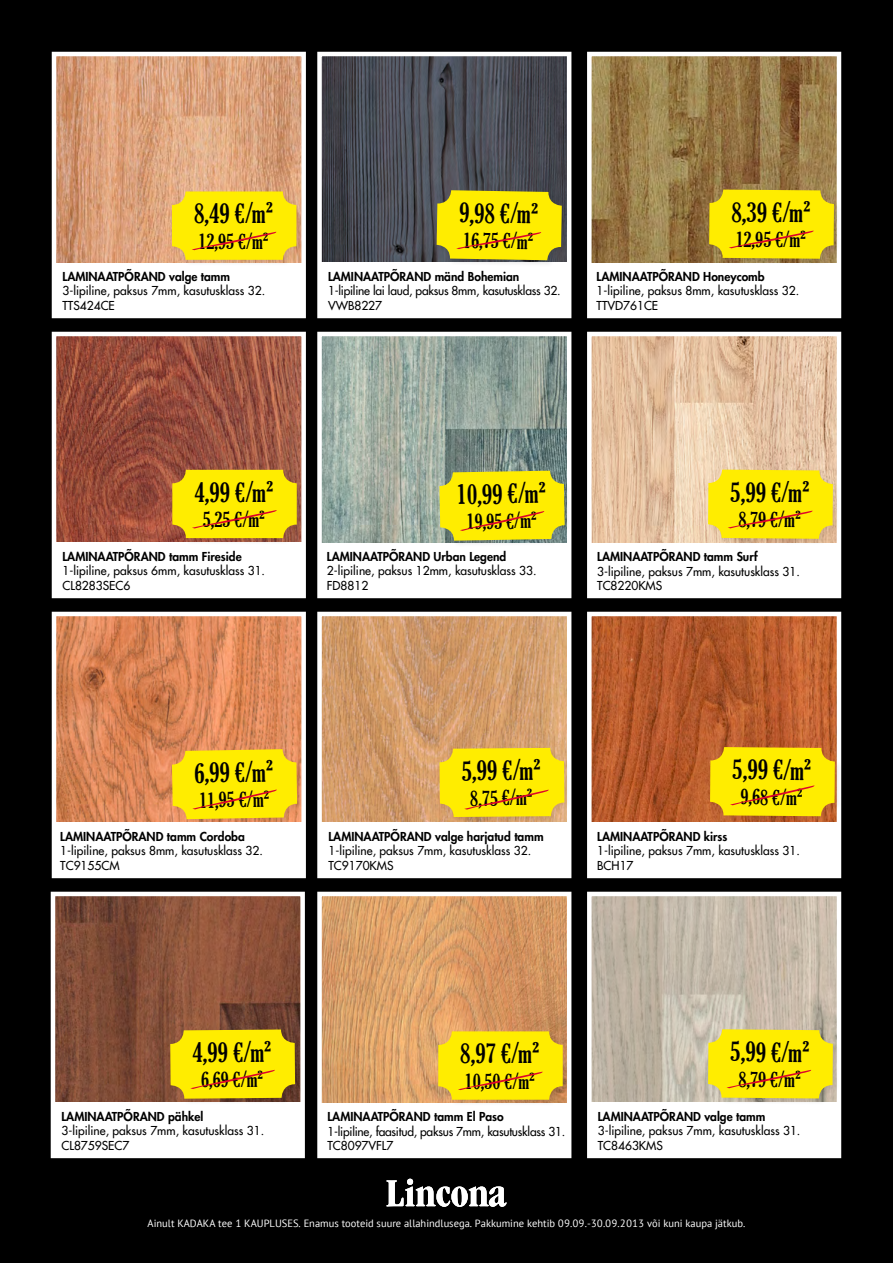
<style>
.page{position:relative;width:893px;height:1263px;background:#000}
.page>*{position:absolute;margin:0;border:0;box-sizing:border-box;transform-origin:0 0}
.t1{font:extra-condensed 27px "Gloucester";color:#000}
.t2{font:extra-condensed 21px "Gloucester";color:#000}
.t3{font:12px/14.4px "Futura LT";color:#000}
.t4{font:800 12px "Futura LT";color:#000}
.t5{font:12px/14.4px "Futura LT";letter-spacing:-.02em;color:#000}
.t6{font:10.5px "PT Sans";color:#fff}
</style>
<div class="page">
<svg style="left:386px;top:1179px;width:121px;height:28px"></svg>
<img style="left:57px;top:57px;width:244px;height:206px">
<div style="left:52px;top:52px;width:254px;height:266px;border:4px solid #fff"></div>
<img style="left:322px;top:337px;width:244px;height:206px">
<div style="left:317px;top:332px;width:254px;height:266px;border:4px solid #fff"></div>
<img style="left:592px;top:57px;width:244px;height:206px">
<div style="left:587px;top:52px;width:254px;height:266px;border:4px solid #fff"></div>
<img style="left:322px;top:57px;width:244px;height:206px">
<div style="left:317px;top:52px;width:254px;height:266px;border:4px solid #fff"></div>
<img style="left:57px;top:337px;width:244px;height:206px">
<div style="left:52px;top:332px;width:254px;height:266px;border:4px solid #fff"></div>
<img style="left:322px;top:617px;width:244px;height:205px">
<div style="left:317px;top:612px;width:254px;height:266px;border:4px solid #fff"></div>
<img style="left:57px;top:617px;width:244px;height:206px">
<div style="left:52px;top:612px;width:254px;height:266px;border:4px solid #fff"></div>
<img style="left:592px;top:337px;width:244px;height:206px">
<div style="left:587px;top:332px;width:254px;height:266px;border:4px solid #fff"></div>
<img style="left:322px;top:897px;width:244px;height:206px">
<div style="left:317px;top:892px;width:254px;height:266px;border:4px solid #fff"></div>
<img style="left:592px;top:617px;width:244px;height:206px">
<div style="left:587px;top:612px;width:254px;height:266px;border:4px solid #fff"></div>
<img style="left:592px;top:897px;width:244px;height:206px">
<div style="left:587px;top:892px;width:254px;height:266px;border:4px solid #fff"></div>
<div style="left:54px;top:263px;width:251px;height:53px;background:#fff"></div>
<div style="left:318px;top:543px;width:251px;height:53px;background:#fff"></div>
<div style="left:588px;top:263px;width:251px;height:53px;background:#fff"></div>
<div style="left:708px;top:189px;width:133px;height:77px;background:#000;opacity:.08"></div>
<svg style="left:709px;top:190px;width:125px;height:69px;background:#f5df06"></svg>
<div style="left:319px;top:263px;width:251px;height:53px;background:#fff"></div>
<div style="left:436px;top:189px;width:133px;height:78px;background:#000;opacity:.08"></div>
<svg style="left:437px;top:190px;width:125px;height:70px;background:#edda08"></svg>
<div style="left:54px;top:543px;width:251px;height:53px;background:#fff"></div>
<div style="left:172px;top:469px;width:132px;height:76px;background:#000;opacity:.08"></div>
<div style="left:172px;top:470px;width:125px;height:68px;background:#ffed00;border-radius:14px"></div>
<svg style="left:192px;top:510px;width:85px;height:18px"></svg>
<div style="left:320px;top:822px;width:251px;height:54px;background:#fff"></div>
<div style="left:439px;top:747px;width:132px;height:77px;background:#000;opacity:.08"></div>
<div style="left:171px;top:748px;width:133px;height:78px;background:#000;opacity:.08"></div>
<svg style="left:172px;top:749px;width:125px;height:70px;background:#fbe009"></svg>
<div style="left:589px;top:543px;width:251px;height:53px;background:#fff"></div>
<div style="left:707px;top:469px;width:133px;height:77px;background:#000;opacity:.08"></div>
<svg style="left:708px;top:470px;width:125px;height:69px;background:#fce50e"></svg>
<div style="left:319px;top:1103px;width:251px;height:53px;background:#fff"></div>
<div style="left:437px;top:1031px;width:132px;height:76px;background:#000;opacity:.08"></div>
<div style="left:438px;top:1031px;width:125px;height:69px;background:#ffed00;border-radius:14px"></div>
<svg style="left:458px;top:1072px;width:85px;height:18px"></svg>
<div style="left:589px;top:823px;width:251px;height:53px;background:#fff"></div>
<div style="left:589px;top:1103px;width:251px;height:53px;background:#fff"></div>
<div style="left:707px;top:1028px;width:133px;height:78px;background:#000;opacity:.08"></div>
<svg style="left:708px;top:1029px;width:125px;height:69px;background:#f9e40e"></svg>
<div style="left:171px;top:191px;width:132px;height:76px;background:#000;opacity:.08"></div>
<div style="left:172px;top:191px;width:124px;height:69px;background:#ffed00;border-radius:14px"></div>
<svg style="left:192px;top:232px;width:85px;height:18px"></svg>
<div style="left:438px;top:470px;width:134px;height:78px;background:#000;opacity:.08"></div>
<svg style="left:439px;top:471px;width:126px;height:70px;background:#f0df0e"></svg>
<div style="left:709px;top:746px;width:133px;height:77px;background:#000;opacity:.08"></div>
<div style="left:52px;top:823px;width:251px;height:53px;background:#fff"></div>
<img style="left:56px;top:897px;width:244px;height:206px">
<div style="left:51px;top:892px;width:254px;height:266px;border:4px solid #fff"></div>
<div style="left:53px;top:1103px;width:251px;height:53px;background:#fff"></div>
<div style="left:169px;top:1028px;width:133px;height:78px;background:#000;opacity:.08"></div>
<svg style="left:170px;top:1029px;width:125px;height:70px;background:#f1d905"></svg>
<svg style="left:440px;top:748px;width:124px;height:69px;background:#fbe309"></svg>
<svg style="left:710px;top:747px;width:125px;height:69px;background:#f8dd04"></svg>
<h1 class="t1" style="left:194px;top:198px;width:80px">8,49 €/m²</h1>
<h2 class="t2" style="left:198px;top:229px;width:72px">12,95 €/m²</h2>
<p class="t4" style="left:63px;top:269px;width:169px">LAMINAATPÕRAND valge tamm</p>
<p class="t3" style="left:63px;top:284px;width:204px">3-lipiline, paksus 7mm, kasutusklass 32.<br>TTS424CE</p>
<h1 class="t1" style="left:459px;top:197px;width:80px;rotate:1deg">9,98 €/m²</h1>
<h2 class="t2" style="left:463px;top:228px;width:72px;rotate:1deg">16,75 €/m²</h2>
<p class="t4" style="left:328px;top:268px;width:193px">LAMINAATPÕRAND mänd Bohemian</p>
<p class="t5" style="left:328px;top:284px;width:234px">1-lipiline lai laud, paksus 8mm, kasutusklass 32.<br>VWB8227</p>
<h1 class="t1" style="left:732px;top:196px;width:80px;rotate:1deg">8,39 €/m²</h1>
<h2 class="t2" style="left:736px;top:227px;width:72px;rotate:1deg">12,95 €/m²</h2>
<p class="t4" style="left:597px;top:269px;width:170px">LAMINAATPÕRAND Honeycomb</p>
<p class="t3" style="left:597px;top:284px;width:204px">1-lipiline, paksus 8mm, kasutusklass 32.<br>TTVD761CE</p>
<h1 class="t1" style="left:194px;top:476px;width:80px">4,99 €/m²</h1>
<h2 class="t2" style="left:203px;top:507px;width:64px">5,25 €/m²</h2>
<p class="t4" style="left:62px;top:548px;width:181px">LAMINAATPÕRAND tamm Fireside</p>
<p class="t3" style="left:62px;top:563px;width:204px">1-lipiline, paksus 6mm, kasutusklass 31.<br>CL8283SEC6</p>
<h1 class="t1" style="left:456px;top:479px;width:91px;rotate:-1deg">10,99 €/m²</h1>
<h2 class="t2" style="left:466px;top:509px;width:72px;rotate:-1deg">19,95 €/m²</h2>
<p class="t4" style="left:327px;top:549px;width:181px">LAMINAATPÕRAND Urban Legend</p>
<p class="t3" style="left:327px;top:564px;width:211px">2-lipiline, paksus 12mm, kasutusklass 33.<br>FD8812</p>
<h1 class="t1" style="left:731px;top:476px;width:80px;rotate:1deg">5,99 €/m²</h1>
<h2 class="t2" style="left:739px;top:507px;width:64px;rotate:1deg">8,79 €/m²</h2>
<p class="t4" style="left:597px;top:549px;width:162px">LAMINAATPÕRAND tamm Surf</p>
<p class="t3" style="left:597px;top:564px;width:204px">3-lipiline, paksus 7mm, kasutusklass 31.<br>TC8220KMS</p>
<h1 class="t1" style="left:194px;top:757px;width:80px;rotate:-1deg">6,99 €/m²</h1>
<h2 class="t2" style="left:199px;top:788px;width:72px;rotate:-1deg">11,95 €/m²</h2>
<p class="t4" style="left:60px;top:828px;width:186px">LAMINAATPÕRAND tamm Cordoba</p>
<p class="t3" style="left:60px;top:843px;width:204px">1-lipiline, paksus 8mm, kasutusklass 32.<br>TC9155CM</p>
<h1 class="t1" style="left:461px;top:755px;width:80px;rotate:-1deg">5,99 €/m²</h1>
<h2 class="t2" style="left:470px;top:786px;width:64px;rotate:-1deg">8,75 €/m²</h2>
<p class="t4" style="left:328px;top:828px;width:217px">LAMINAATPÕRAND valge harjatud tamm</p>
<p class="t3" style="left:328px;top:843px;width:204px">1-lipiline, paksus 7mm, kasutusklass 32.<br>TC9170KMS</p>
<h1 class="t1" style="left:733px;top:753px;width:80px;rotate:1deg">5,99 €/m²</h1>
<h2 class="t2" style="left:741px;top:784px;width:64px;rotate:1deg">9,68 €/m²</h2>
<p class="t4" style="left:597px;top:828px;width:132px">LAMINAATPÕRAND kirss</p>
<p class="t3" style="left:597px;top:843px;width:204px">1-lipiline, paksus 7mm, kasutusklass 31.<br>BCH17</p>
<h1 class="t1" style="left:192px;top:1037px;width:80px;rotate:-1deg">4,99 €/m²</h1>
<h2 class="t2" style="left:201px;top:1068px;width:64px;rotate:-1deg">6,69 €/m²</h2>
<p class="t4" style="left:61px;top:1108px;width:143px">LAMINAATPÕRAND pähkel</p>
<p class="t3" style="left:61px;top:1124px;width:204px">3-lipiline, paksus 7mm, kasutusklass 31.<br>CL8759SEC7</p>
<h1 class="t1" style="left:460px;top:1038px;width:80px">8,97 €/m²</h1>
<h2 class="t2" style="left:465px;top:1069px;width:72px">10,50 €/m²</h2>
<p class="t4" style="left:327px;top:1109px;width:178px">LAMINAATPÕRAND tamm El Paso</p>
<p class="t5" style="left:327px;top:1124px;width:239px">1-lipiline, faasitud, paksus 7mm, kasutusklass 31.<br>TC8097VFL7</p>
<h1 class="t1" style="left:731px;top:1036px;width:80px;rotate:1deg">5,99 €/m²</h1>
<h2 class="t2" style="left:739px;top:1066px;width:64px;rotate:1deg">8,79 €/m²</h2>
<p class="t4" style="left:598px;top:1108px;width:169px">LAMINAATPÕRAND valge tamm</p>
<p class="t3" style="left:598px;top:1123px;width:204px">3-lipiline, paksus 7mm, kasutusklass 31.<br>TC8463KMS</p>
<p class="t6" style="left:148px;top:1216px;width:599px">Ainult KADAKA tee 1 KAUPLUSES. Enamus tooteid suure allahindlusega. Pakkumine kehtib 09.09.-30.09.2013 või kuni kaupa jätkub.</p>
</div>
